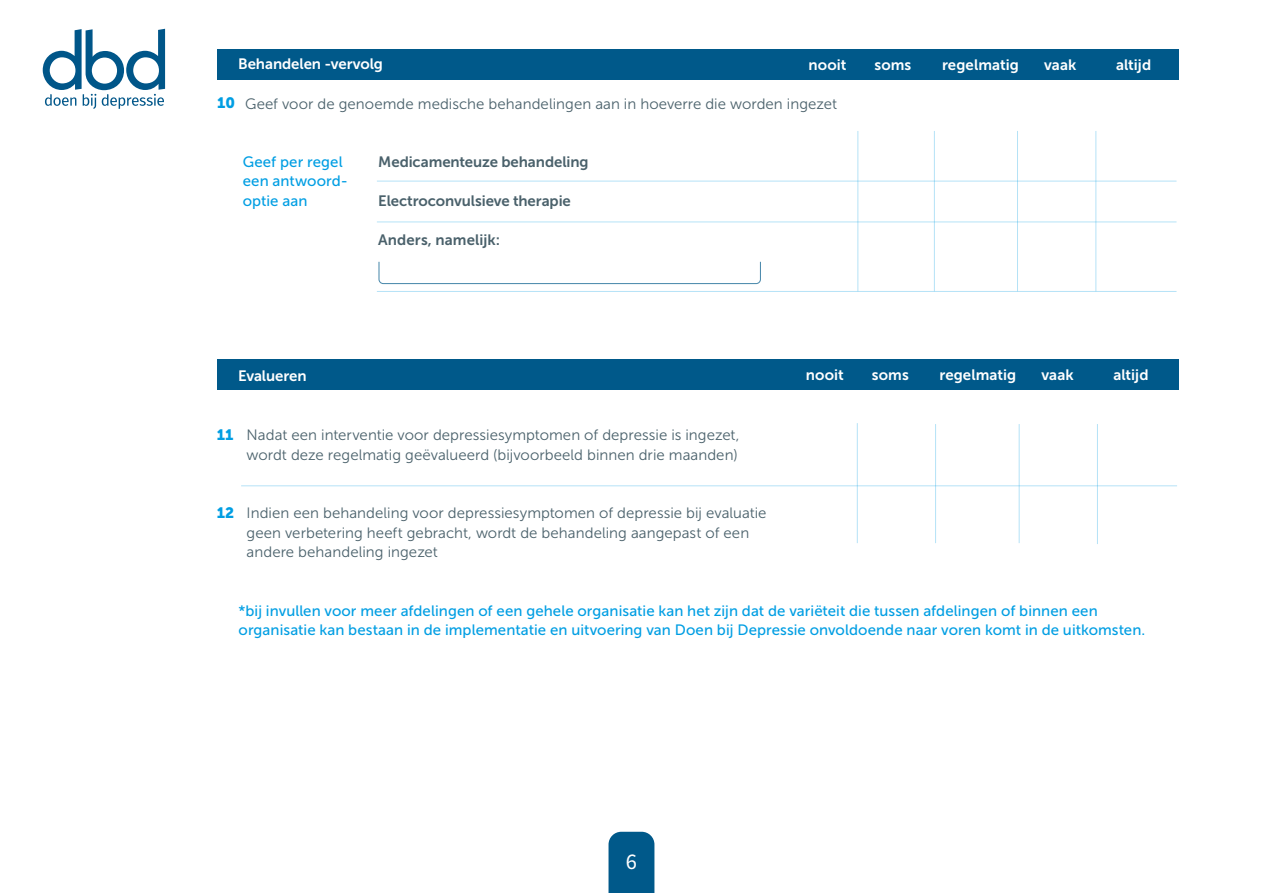
<style>
.page{position:relative;width:1263px;height:893px;background:#fff}
.page>*{position:absolute;margin:0;border:0;box-sizing:border-box;transform-origin:0 0}
.t1{font:22.5px "Source Sans Pro";color:#fff}
.t2{font:15px/19.5px "Museo Sans 300";letter-spacing:.005em;color:#4a616b;text-align:right}
.t3{font:15px/19.5px "Museo Sans 500";letter-spacing:.005em;color:#009ee3}
.t4{font:15px "Museo Sans 700";color:#fff}
.t5{font:15px "Museo Sans 700";letter-spacing:-.005em;color:#4a616b}
.t6{font:15px "Museo Sans 900";color:#009ee3}
.s1{font-family:"Museo Sans 900";color:#009ee3}
</style>
<div class="page">
<div style="left:608px;top:832px;width:46px;height:61px;background:#00598a"></div>
<svg style="left:43px;top:29px;width:122px;height:80px"></svg>
<div style="left:217px;top:359px;width:961px;height:31px;background:#00598a"></div>
<hr style="left:241px;top:485px;width:936px;height:1px;background:#009ee3">
<hr style="left:935px;top:424px;width:1px;height:119px;background:#009ee3">
<hr style="left:1019px;top:424px;width:1px;height:119px;background:#009ee3">
<hr style="left:1097px;top:424px;width:1px;height:120px;background:#009ee3">
<hr style="left:857px;top:423px;width:1px;height:120px;background:#009ee3">
<div style="left:217px;top:49px;width:961px;height:30px;background:#00598a"></div>
<svg style="left:378px;top:261px;width:383px;height:24px"></svg>
<hr style="left:377px;top:222px;width:799px;height:1px;background:#009ee3">
<hr style="left:377px;top:181px;width:799px;height:1px;background:#009ee3">
<hr style="left:377px;top:291px;width:799px;height:1px;background:#009ee3">
<hr style="left:857px;top:131px;width:1px;height:160px;background:#009ee3">
<hr style="left:934px;top:131px;width:1px;height:160px;background:#009ee3">
<hr style="left:1017px;top:131px;width:1px;height:160px;background:#009ee3">
<hr style="left:1095px;top:131px;width:1px;height:160px;background:#009ee3">
<p class="t4" style="left:238px;top:56px;width:146px">Behandelen -vervolg</p>
<p class="t4" style="left:808px;top:56px;width:39px">nooit</p>
<p class="t4" style="left:874px;top:56px;width:38px">soms</p>
<p class="t4" style="left:942px;top:56px;width:78px">regelmatig</p>
<p class="t4" style="left:1044px;top:56px;width:34px">vaak</p>
<p class="t4" style="left:1116px;top:56px;width:37px">altijd</p>
<p class="t2" style="left:245px;top:94px;width:593px">Geef voor de genoemde medische behandelingen aan in hoeverre die worden ingezet</p>
<p class="t6" style="left:217px;top:95px;width:19px">10</p>
<p class="t3" style="left:243px;top:152px;width:106px">Geef per regel een antwoord&shy;optie aan</p>
<p class="t5" style="left:378px;top:153px;width:212px">Medicamenteuze behandeling</p>
<p class="t5" style="left:378px;top:192px;width:194px">Electroconvulsieve therapie</p>
<p class="t5" style="left:378px;top:231px;width:123px">Anders, namelijk:</p>
<p class="t4" style="left:238px;top:368px;width:70px">Evalueren</p>
<p class="t2" style="left:217px;top:425px;width:524px"><span class="s1">11</span> Nadat een interventie voor depressiesymptomen of depressie is ingezet, wordt deze regelmatig geëvalueerd (bijvoorbeeld binnen drie maanden)</p>
<p class="t2" style="left:247px;top:503px;width:521px;text-align:left;text-indent:-30px"><span class="s1">12</span> Indien een behandeling voor depressiesymptomen of depressie bij evaluatie geen verbetering heeft gebracht, wordt de behandeling aangepast of een andere behandeling ingezet</p>
<p class="t4" style="left:806px;top:367px;width:39px">nooit</p>
<p class="t4" style="left:872px;top:367px;width:38px">soms</p>
<p class="t4" style="left:939px;top:367px;width:78px">regelmatig</p>
<p class="t4" style="left:1041px;top:367px;width:34px">vaak</p>
<p class="t4" style="left:1113px;top:367px;width:37px">altijd</p>
<p class="t3" style="left:239px;top:601px;width:908px">*bij invullen voor meer afdelingen of een gehele organisatie kan het zijn dat de variëteit die tussen afdelingen of binnen een organisatie kan bestaan in de implementatie en uitvoering van Doen bij Depressie onvoldoende naar voren komt in de uitkomsten.</p>
<h1 class="t1" style="left:626px;top:846px;width:13px">6</h1>
</div>
